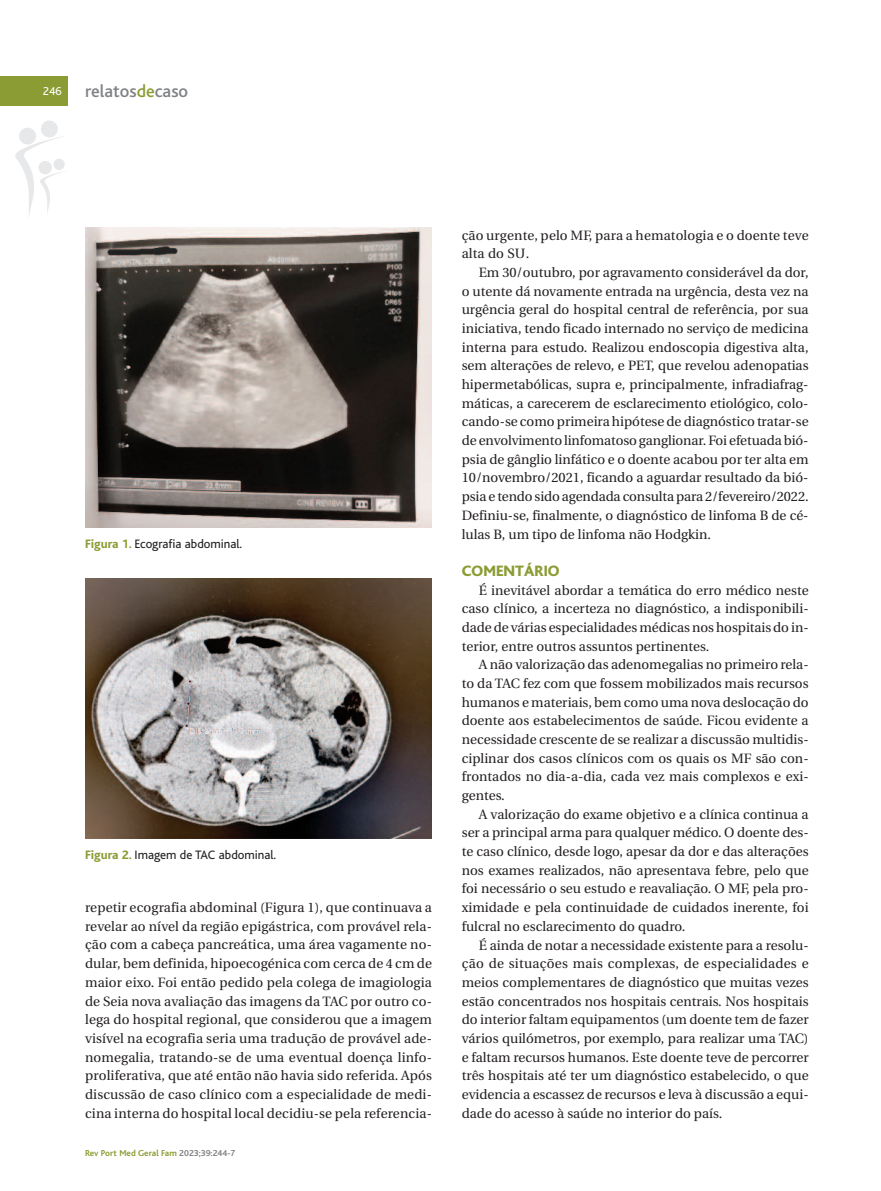
<style>
.page{position:relative;width:881px;height:1191px;background:#fff}
.page>*{position:absolute;margin:0;border:0;box-sizing:border-box;transform-origin:0 0}
.t1{font:500 18px "Bliss";color:#808285}
.t2{font:800 15.75px "Bliss";color:#8c9c34}
.t3{font:13.5px/18.6px "Utopia";color:#231f20;text-align:justify}
.t4{font:12.75px "Bliss";color:#231f20}
.t5{font:12px "Bliss";color:#fff}
.t6{font:700 9px "Bliss";color:#8c9c34}
.s1{color:#8c9c34}
.s2{font-weight:800;color:#8c9c34}
.s3{color:#808285}
</style>
<div class="page">
<svg style="left:15px;top:120px;width:50px;height:95px"></svg>
<div style="left:0;top:77px;width:68px;height:29px;background:#8c9c34"></div>
<img style="left:85px;top:227px;width:347px;height:300px">
<img style="left:85px;top:578px;width:347px;height:260px">
<p class="t5" style="left:43px;top:87px;width:20px">246</p>
<h1 class="t1" style="left:85px;top:85px;width:104px">relatos<span class="s1">de</span>caso</h1>
<p class="t4" style="left:85px;top:539px;width:159px"><span class="s2">Figura 1.</span> Ecografia abdominal.</p>
<p class="t4" style="left:85px;top:850px;width:193px"><span class="s2">Figura 2.</span> Imagem de TAC abdominal.</p>
<p class="t3" style="left:85px;top:899px;width:348px">repetir ecografia abdominal (Figura 1), que continuava a revelar ao nível da região epigástrica, com provável rela&shy;ção com a cabeça pancreática, uma área vagamente no&shy;dular, bem definida, hipoecogénica com cerca de 4 cm de maior eixo. Foi então pedido pela colega de imagiologia de Seia nova avaliação das imagens da TAC por outro co&shy;lega do hospital regional, que considerou que a imagem visível na ecografia seria uma tradução de provável ade&shy;nomegalia, tratando-se de uma eventual doença linfo&shy;proliferativa, que até então não havia sido referida. Após discussão de caso clínico com a especialidade de medi&shy;cina interna do hospital local decidiu-se pela referencia-</p>
<p class="t6" style="left:85px;top:1149px;width:152px">Rev Port Med Geral Fam <span class="s3">2023;39:244-7</span></p>
<p class="t3" style="left:461px;top:227px;width:348px">ção urgente, pelo MF, para a hematologia e o doente teve alta do SU.</p>
<p class="t3" style="left:461px;top:264px;width:348px;text-indent:17px">Em 30/outubro, por agravamento considerável da dor, o utente dá novamente entrada na urgência, desta vez na urgência geral do hospital central de referência, por sua iniciativa, tendo ficado internado no serviço de medicina interna para estudo. Realizou endoscopia digestiva alta, sem alterações de relevo, e PET, que revelou adenopatias hipermetabólicas, supra e, principalmente, infradiafrag&shy;máticas, a carecerem de esclarecimento etiológico, colo&shy;cando-se como primeira hipótese de diagnóstico tratar-se de envolvimento linfomatoso ganglionar. Foi efetuada bió&shy;psia de gânglio linfático e o doente acabou por ter alta em 10/novembro/2021, ficando a aguardar resultado da bió&shy;psia e tendo sido agendada consulta para 2/fevereiro/2022.<br>Definiu-se, finalmente, o diagnóstico de linfoma B de cé&shy;lulas B, um tipo de linfoma não Hodgkin.</p>
<p class="t2" style="left:461px;top:565px;width:99px">COMENTÁRIO</p>
<p class="t3" style="left:461px;top:582px;width:348px;text-indent:17px">É inevitável abordar a temática do erro médico neste caso clínico, a incerteza no diagnóstico, a indisponibili&shy;dade de várias especialidades médicas nos hospitais do in&shy;terior, entre outros assuntos pertinentes.</p>
<p class="t3" style="left:461px;top:656px;width:348px;text-indent:17px">A não valorização das adenomegalias no primeiro rela&shy;to da TAC fez com que fossem mobilizados mais recursos humanos e materiais, bem como uma nova deslocação do doente aos estabelecimentos de saúde. Ficou evidente a necessidade crescente de se realizar a discussão multidis&shy;ciplinar dos casos clínicos com os quais os MF são con&shy;frontados no dia-a-dia, cada vez mais complexos e exi&shy;gentes.</p>
<p class="t3" style="left:461px;top:806px;width:348px;text-indent:17px">A valorização do exame objetivo e a clínica continua a ser a principal arma para qualquer médico. O doente des&shy;te caso clínico, desde logo, apesar da dor e das alterações nos exames realizados, não apresentava febre, pelo que foi necessário o seu estudo e reavaliação. O MF, pela pro&shy;ximidade e pela continuidade de cuidados inerente, foi fulcral no esclarecimento do quadro.</p>
<p class="t3" style="left:461px;top:936px;width:348px;text-indent:17px">É ainda de notar a necessidade existente para a resolu&shy;ção de situações mais complexas, de especialidades e meios complementares de diagnóstico que muitas vezes estão concentrados nos hospitais centrais. Nos hospitais do interior faltam equipamentos (um doente tem de fazer vários quilómetros, por exemplo, para realizar uma TAC) e faltam recursos humanos. Este doente teve de percorrer três hospitais até ter um diagnóstico estabelecido, o que evidencia a escassez de recursos e leva à discussão a equi&shy;dade do acesso à saúde no interior do país.</p>
</div>
